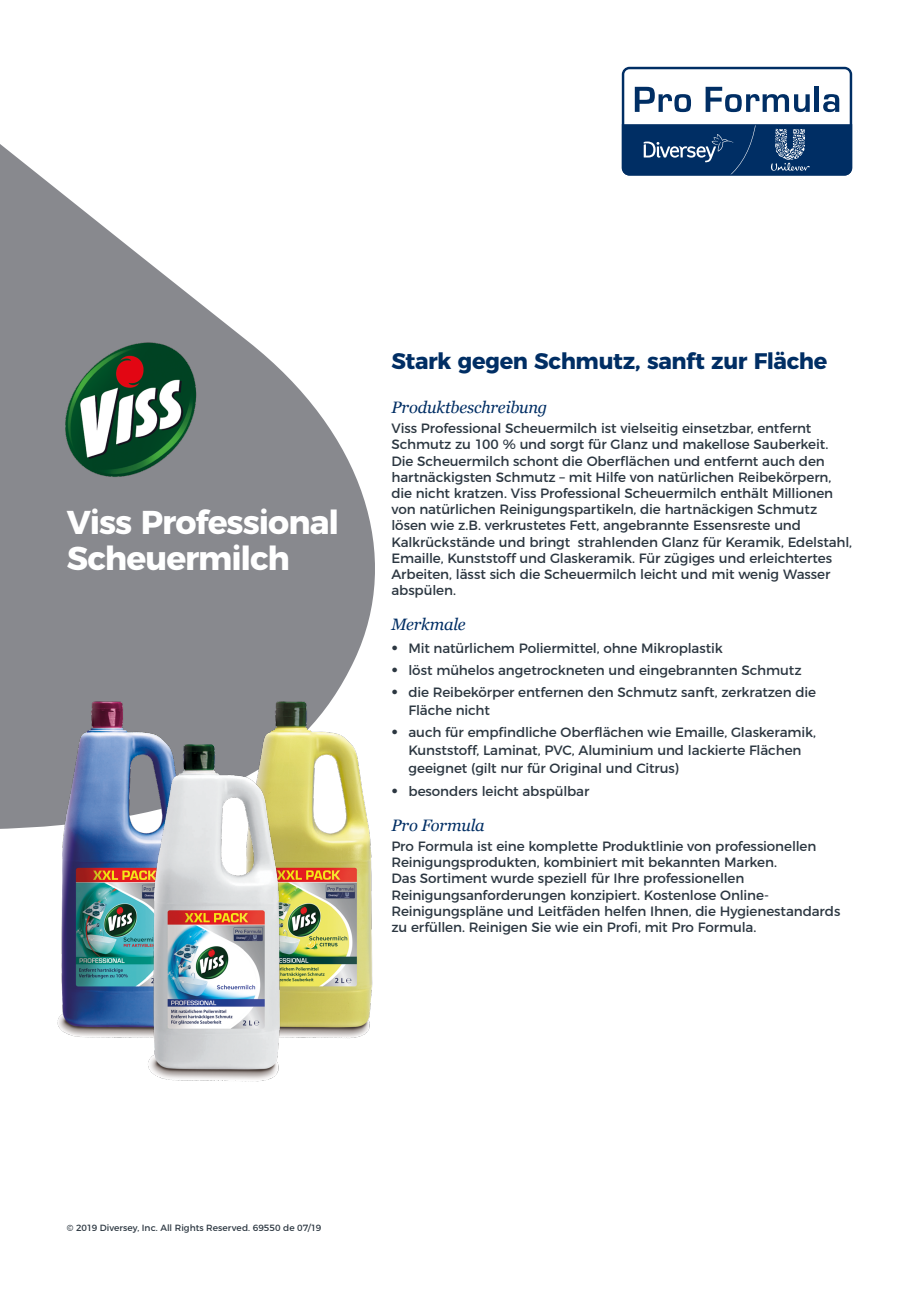
<style>
.page{position:relative;width:919px;height:1289px;background:#fff}
.page>*{position:absolute;margin:0;border:0;box-sizing:border-box;transform-origin:0 0}
.Main_Product_Head_Wh{font:700 33px/36px "Montserrat";letter-spacing:-.03em;color:#fff}
.Product_Subhead{font:700 22.5px "Montserrat";letter-spacing:-.015em;color:#002e64}
.Subheads_Blue{font:italic 16.5px "Georgia";letter-spacing:-.015em;color:#002e64}
.Text_Regular_No_Bull{font:13.5px/16.2px "Montserrat";letter-spacing:-.01em;color:#2c3741}
.t1{font:9px "Montserrat";letter-spacing:.005em;color:#2c3741}
.s1{font-family:"Aaux Pro OT";font-size:15px}
</style>
<div class="page">
<svg style="left:0;top:144px;width:375px;height:685px;fill:#88898e"></svg>
<svg style="left:621px;top:67px;width:231px;height:108px"></svg>
<img style="left:41px;top:322px;width:180px;height:169px">
<img style="left:239px;top:654px;width:136px;height:385px">
<img style="left:55px;top:654px;width:139px;height:384px">
<img style="left:147px;top:696px;width:139px;height:386px">
<p class="Main_Product_Head_Wh" style="left:67px;top:502px;width:274px">Viss Professional<br>Scheuermilch</p>
<p class="Product_Subhead" style="left:391px;top:342px;width:437px">Stark gegen Schmutz, sanft zur Fläche</p>
<p class="Subheads_Blue" style="left:391px;top:396px;width:157px">Produktbeschreibung</p>
<p class="Text_Regular_No_Bull" style="left:391px;top:419px;width:462px">Viss Professional Scheuermilch ist vielseitig einsetzbar, entfernt Schmutz zu 100 % und sorgt für Glanz und makellose Sauberkeit.<br>Die Scheuermilch schont die Oberflächen und entfernt auch den hartnäckigsten Schmutz – mit Hilfe von natürlichen Reibekörpern, die nicht kratzen. Viss Professional Scheuermilch enthält Millionen von natürlichen Reinigungspartikeln, die hartnäckigen Schmutz lösen wie z.B. verkrustetes Fett, angebrannte Essensreste und Kalkrückstände und bringt strahlenden Glanz für Keramik, Edelstahl, Emaille, Kunststoff und Glaskeramik. Für zügiges und erleichtertes Arbeiten, lässt sich die Scheuermilch leicht und mit wenig Wasser abspülen.</p>
<p class="Subheads_Blue" style="left:391px;top:614px;width:76px">Merkmale</p>
<p class="Text_Regular_No_Bull" style="left:391px;top:638px;width:333px"><span class="s1">•</span> Mit natürlichem Poliermittel, ohne Mikroplastik</p>
<p class="Text_Regular_No_Bull" style="left:391px;top:660px;width:411px"><span class="s1">•</span> löst mühelos angetrockneten und eingebrannten Schmutz</p>
<p class="Text_Regular_No_Bull" style="left:408px;top:682px;width:409px;line-height:18px;text-indent:-17px"><span class="s1">•</span> die Reibekörper entfernen den Schmutz sanft, zerkratzen die<br>Fläche nicht</p>
<p class="Text_Regular_No_Bull" style="left:408px;top:722px;width:409px;line-height:18px;text-indent:-17px"><span class="s1">•</span> auch für empfindliche Oberflächen wie Emaille, Glaskeramik,<br>Kunststoff, Laminat, PVC, Aluminium und lackierte Flächen geeignet (gilt nur für Original und Citrus)</p>
<p class="Text_Regular_No_Bull" style="left:391px;top:781px;width:199px"><span class="s1">•</span> besonders leicht abspülbar</p>
<p class="Subheads_Blue" style="left:391px;top:814px;width:95px">Pro Formula</p>
<p class="Text_Regular_No_Bull" style="left:391px;top:837px;width:450px">Pro Formula ist eine komplette Produktlinie von professionellen Reinigungsprodukten, kombiniert mit bekannten Marken.<br>Das Sortiment wurde speziell für Ihre professionellen Reinigungsanforderungen konzipiert. Kostenlose Online-Reinigungspläne und Leitfäden helfen Ihnen, die Hygienestandards zu erfüllen. Reinigen Sie wie ein Profi, mit Pro Formula.</p>
<p class="t1" style="left:67px;top:1220px;width:256px">© 2019 Diversey, Inc. All Rights Reserved. 69550 de 07/19</p>
</div>
